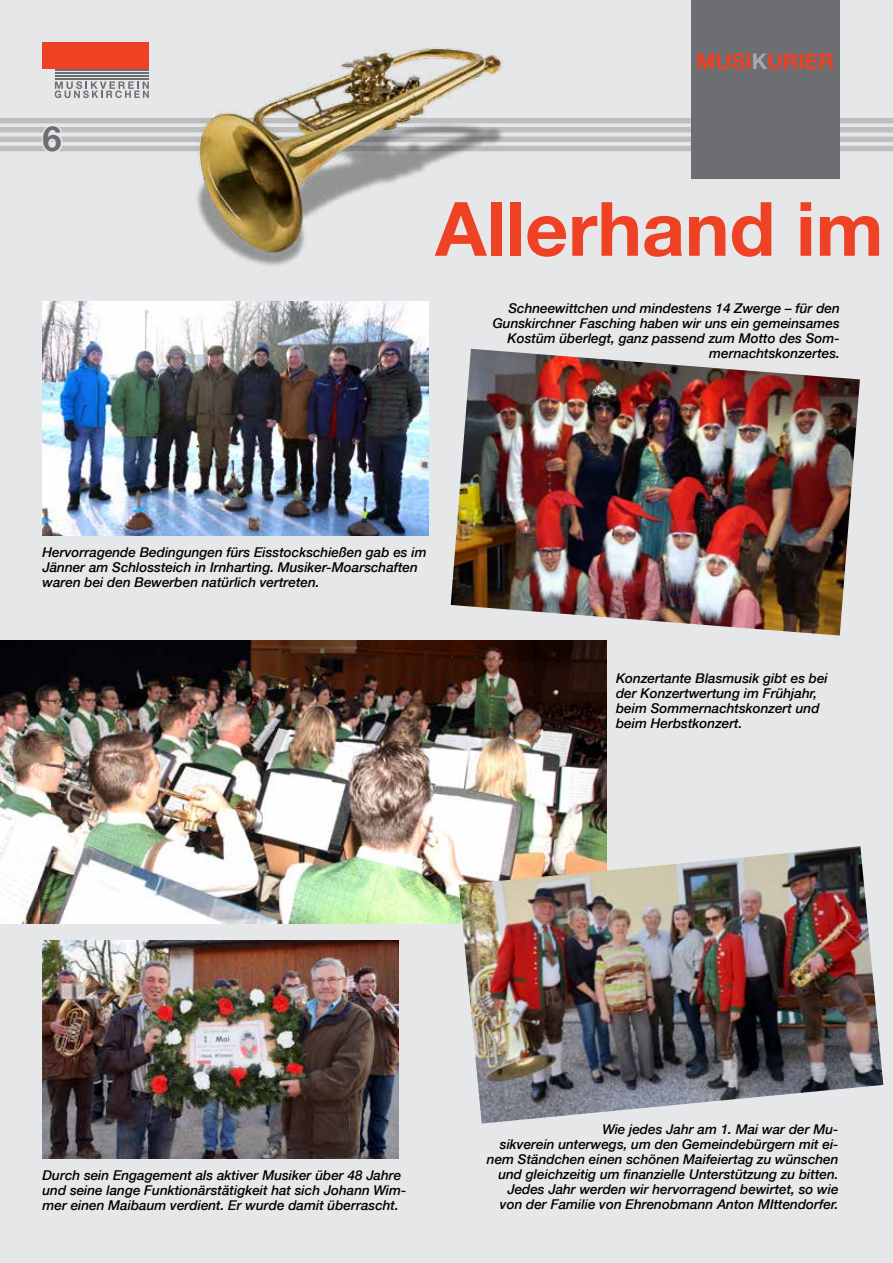
<style>
.page{position:relative;width:893px;height:1263px;background:#e6e7e8}
.page>*{position:absolute;margin:0;border:0;box-sizing:border-box;transform-origin:0 0}
.t1{font:700 75px "Helvetica Neue";color:#ef4123}
.t2{font:700 34.5px "Helvetica Neue";color:#6d6e71}
.t3{font:700 21.45px "Helvetica Neue";color:#ef4123}
.t4{font:italic 500 13.5px/15px "Helvetica Neue";color:#000}
.s1{color:#a7a9ac}
</style>
<div class="page">
<img style="left:43px;top:941px;width:355px;height:217px">
<div style="left:0;top:146px;width:893px;height:5px;background:#bcbec0"></div>
<div style="left:0;top:137px;width:893px;height:5px;background:#bcbec0"></div>
<div style="left:0;top:127px;width:893px;height:5px;background:#bcbec0"></div>
<div style="left:0;top:118px;width:893px;height:5px;background:#bcbec0"></div>
<div style="left:43px;top:43px;width:106px;height:26px;background:#ef4123"></div>
<svg style="left:55px;top:81px;width:94px;height:17px"></svg>
<hr style="left:55px;top:69px;width:94px;height:2px;background:#6d6e71">
<hr style="left:55px;top:72px;width:94px;height:2px;background:#6d6e71">
<hr style="left:55px;top:75px;width:94px;height:2px;background:#6d6e71">
<hr style="left:55px;top:78px;width:94px;height:2px;background:#6d6e71">
<svg style="left:39px;top:123px;width:26px;height:29px"></svg>
<div style="left:691px;top:0;width:149px;height:179px;background:#6d6e71"></div>
<img style="left:175px;top:48px;width:350px;height:218px">
<img style="left:43px;top:302px;width:386px;height:234px">
<img style="left:451px;top:349px;width:409px;height:286px">
<img style="left:0;top:640px;width:606px;height:283px">
<img style="left:459px;top:846px;width:424px;height:277px">
<h2 class="t2" style="left:43px;top:112px;width:21px">6</h2>
<h3 class="t3" style="left:696px;top:44px;width:140px">MUSI<span class="s1">K</span>URIER</h3>
<h1 class="t1" style="left:435px;top:170px;width:450px">Allerhand im</h1>
<p class="t4" style="left:493px;top:300px;width:349px;text-align:right">Schneewittchen und mindestens 14 Zwerge – für den Gunskirchner Fasching haben wir uns ein gemeinsames Kostüm überlegt, ganz passend zum Motto des Som&shy;mernachtskonzertes.</p>
<p class="t4" style="left:43px;top:544px;width:386px">Hervorragende Bedingungen fürs Eisstockschießen gab es im<br>Jänner am Schlossteich in Irnharting. Musiker-Moarschaften waren bei den Bewerben natürlich vertreten.</p>
<p class="t4" style="left:616px;top:669px;width:213px">Konzertante Blasmusik gibt es bei der Konzertwertung im Frühjahr, beim Sommernachtskonzert und beim Herbstkonzert.</p>
<p class="t4" style="left:43px;top:1166px;width:365px">Durch sein Engagement als aktiver Musiker über 48 Jahre und seine lange Funktionärstätigkeit hat sich Johann Wim&shy;mer einen Maibaum verdient. Er wurde damit überrascht.</p>
<p class="t4" style="left:487px;top:1121px;width:353px;text-align:right">Wie jedes Jahr am 1. Mai war der Mu-<br>sikverein unterwegs, um den Gemeindebürgern mit ei&shy;nem Ständchen einen schönen Maifeiertag zu wünschen und gleichzeitig um finanzielle Unterstützung zu bitten.<br>Jedes Jahr werden wir hervorragend bewirtet, so wie von der Familie von Ehrenobmann Anton MIttendorfer.</p>
</div>
